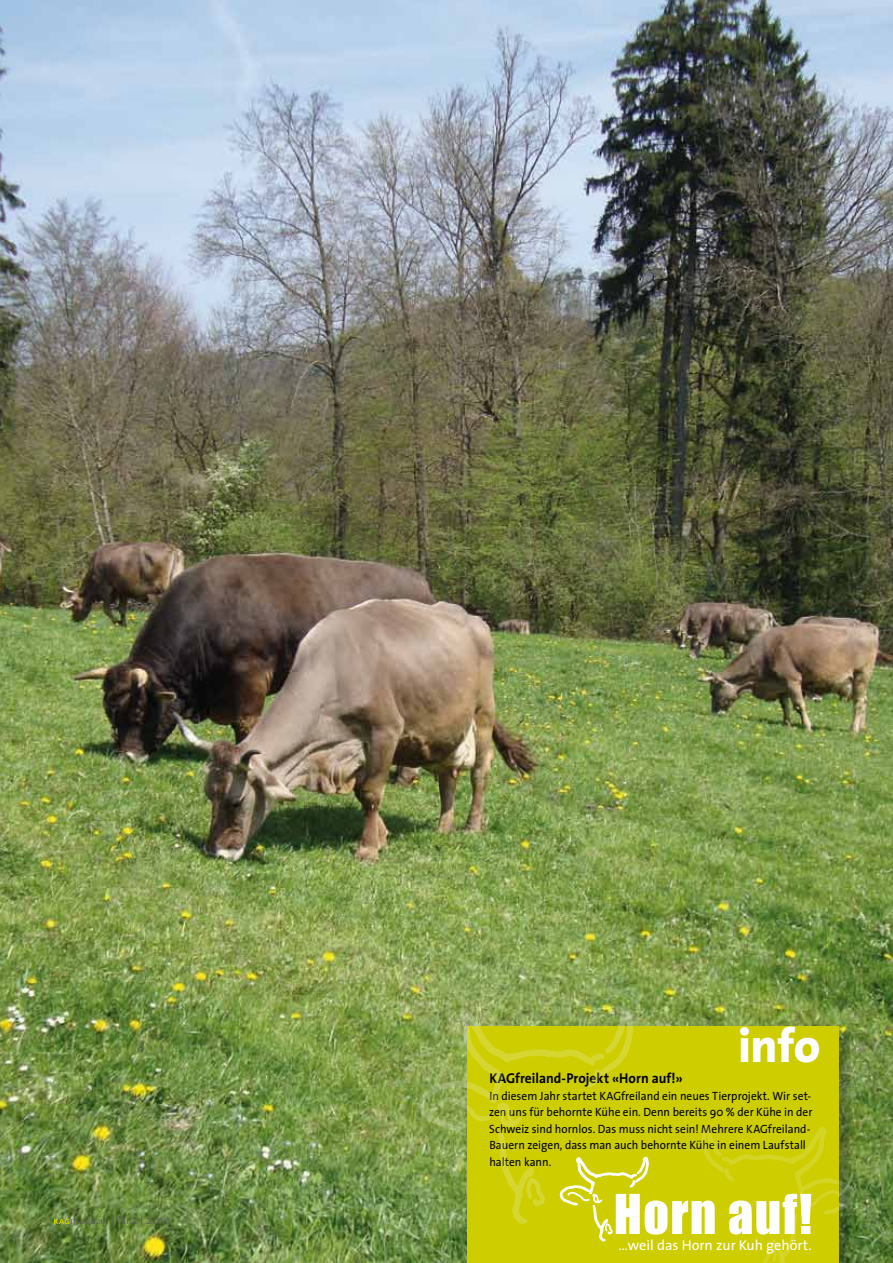
<style>
.page{position:relative;width:893px;height:1263px;background:#fff}
.page>*{position:absolute;margin:0;border:0;box-sizing:border-box;transform-origin:0 0}
.t1{font:800 48px "The Sans";color:#fff}
.t2{font:14.4px "The Sans";color:#fff}
.t3{font:700 14.25px "The Sans";letter-spacing:.005em;color:#000;scale:.95 1}
.t4{font:12px/16.5px "The Sans";letter-spacing:.005em;color:#000;scale:.95 1}
.t5{font:300 12px "The Sans";color:#58585a}
.s1{font-size:10.5px}
</style>
<div class="page">
<img style="left:0;top:0;width:893px;height:1263px">
<svg style="left:54px;top:1219px;width:16px;height:5px"></svg>
<svg style="left:418px;top:1006px;width:438px;height:257px;background:#bec41e"></svg>
<p class="t5" style="left:70px;top:1210px;width:102px"><span class="s1">magazin</span> | Nr.2 | 2010</p>
<h1 class="t1" style="left:738px;top:1006px;width:84px">info</h1>
<p class="t3" style="left:489px;top:1067px;width:205px">KAGfreiland-Projekt «Horn auf!»</p>
<p class="t4" style="left:489px;top:1087px;width:342px">In diesem Jahr startet KAGfreiland ein neues Tierprojekt. Wir set&shy;zen uns für behornte Kühe ein. Denn bereits 90 % der Kühe in der Schweiz sind hornlos. Das muss nicht sein! Mehrere KAGfreiland-Bauern zeigen, dass man auch behornte Kühe in einem Laufstall halten kann.</p>
<p class="t2" style="left:618px;top:1233px;width:195px">…weil das Horn zur Kuh gehört.</p>
</div>
